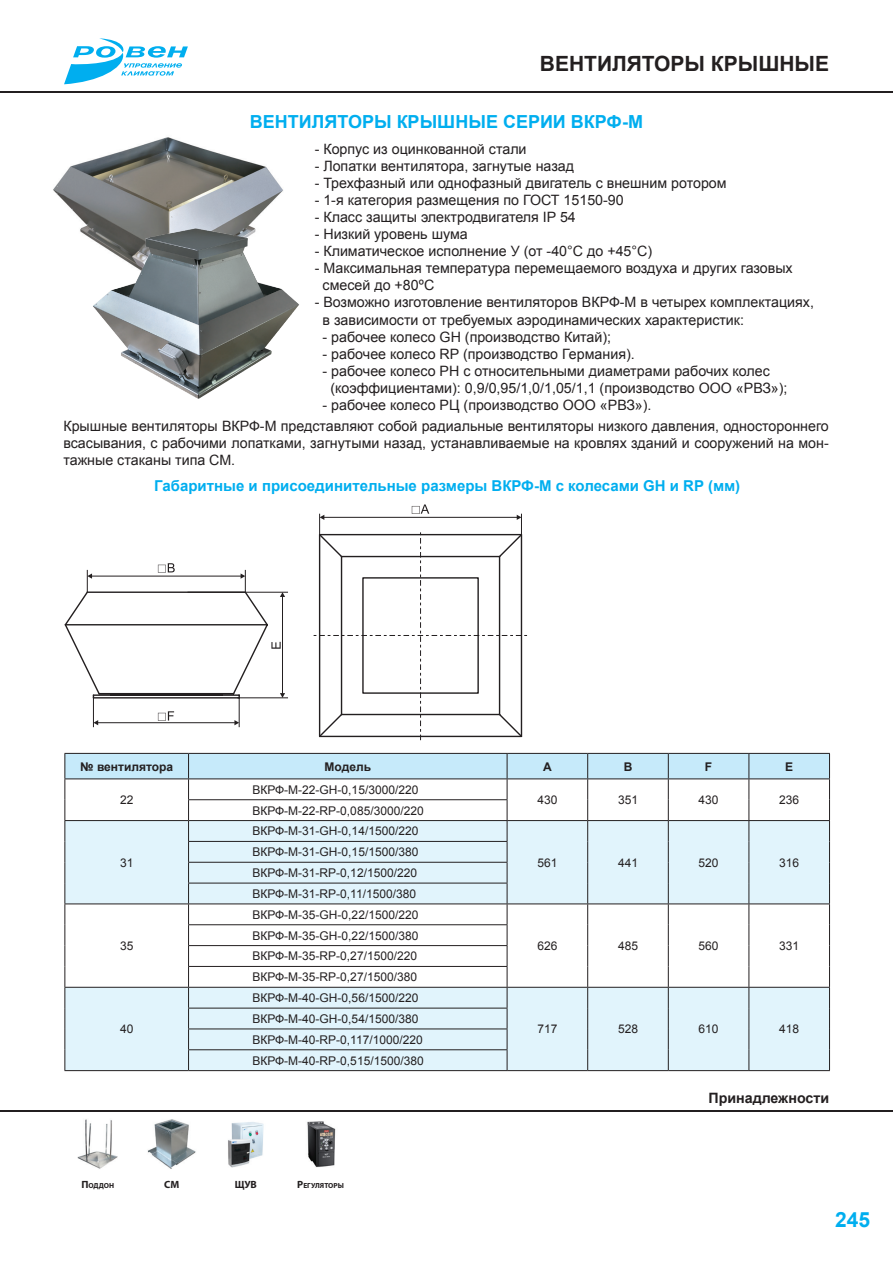
<style>
.page{position:relative;width:893px;height:1263px;background:#fff}
.page>*{position:absolute;margin:0;border:0;box-sizing:border-box;transform-origin:0 0}
.t1{font:700 21px "Arial";color:#231f20}
.t2{font:700 21px "Arial";color:#00aeef}
.t3{font:700 18px "Arial";color:#00aeef}
.t4{font:700 15px "Arial";color:#00aeef}
.t5{font:14.25px/17.1px "Arial";color:#231f20}
.t6{font:700 14.25px "Arial";color:#231f20}
.t7{font:12px/20.9px "Arial";color:#231f20;text-align:justify}
.t8{font:700 12px "Arial";color:#231f20}
.t9{font:700 10.5px "Myriad Pro";color:#231f20}
.t10{font:700 7.35px "Myriad Pro";color:#231f20}
.s1{font-size:10.5px}
</style>
<div class="page">
<hr style="left:0;top:92px;width:893px;height:1px;background:#231f20">
<svg style="left:64px;top:38px;width:124px;height:46px"></svg>
<img style="left:53px;top:137px;width:230px;height:102px">
<svg style="left:64px;top:565px;width:250px;height:163px"></svg>
<hr style="left:98px;top:722px;width:137px;height:1px;background:#231f20">
<svg style="left:158px;top:711px;width:16px;height:10px"></svg>
<svg style="left:93px;top:698px;width:5px;height:29px"></svg>
<svg style="left:234px;top:698px;width:6px;height:29px"></svg>
<hr style="left:92px;top:576px;width:149px;height:1px;background:#231f20">
<svg style="left:158px;top:563px;width:17px;height:10px"></svg>
<svg style="left:87px;top:570px;width:5px;height:22px"></svg>
<svg style="left:241px;top:570px;width:5px;height:22px"></svg>
<svg style="left:271px;top:642px;width:10px;height:7px"></svg>
<hr style="left:237px;top:697px;width:51px;height:1px;background:#231f20">
<hr style="left:282px;top:596px;width:1px;height:97px;background:#231f20">
<svg style="left:280px;top:693px;width:5px;height:5px"></svg>
<svg style="left:280px;top:593px;width:5px;height:4px"></svg>
<hr style="left:188px;top:592px;width:100px;height:1px;background:#231f20">
<svg style="left:314px;top:504px;width:213px;height:237px"></svg>
<img style="left:91px;top:222px;width:208px;height:177px">
<hr style="left:64px;top:1070px;width:125px;height:1px;background:#231f20">
<hr style="left:189px;top:1070px;width:318px;height:1px;background:#231f20">
<hr style="left:507px;top:1070px;width:81px;height:1px;background:#231f20">
<hr style="left:588px;top:1070px;width:80px;height:1px;background:#231f20">
<hr style="left:668px;top:1070px;width:81px;height:1px;background:#231f20">
<hr style="left:749px;top:1070px;width:81px;height:1px;background:#231f20">
<svg style="left:64px;top:753px;width:766px;height:317px"></svg>
<hr style="left:64px;top:778px;width:125px;height:1px;background:#231f20">
<hr style="left:189px;top:778px;width:318px;height:1px;background:#231f20">
<hr style="left:507px;top:778px;width:81px;height:1px;background:#231f20">
<hr style="left:588px;top:778px;width:80px;height:1px;background:#231f20">
<hr style="left:668px;top:778px;width:81px;height:1px;background:#231f20">
<hr style="left:749px;top:778px;width:81px;height:1px;background:#231f20">
<img style="left:78px;top:1119px;width:40px;height:50px">
<img style="left:147px;top:1119px;width:49px;height:50px">
<img style="left:228px;top:1122px;width:36px;height:46px">
<img style="left:307px;top:1121px;width:29px;height:47px">
<hr style="left:0;top:1110px;width:893px;height:1px;background:#231f20">
<h1 class="t1" style="left:540px;top:49px;width:291px">вентиляторы крышные</h1>
<p class="t3" style="left:250px;top:110px;width:395px">вентиляторы Крышные серии ВКРФ-М</p>
<p class="t5" style="left:315px;top:140px;width:213px">- Корпус из оцинкованной стали</p>
<p class="t5" style="left:315px;top:157px;width:261px">- Лопатки вентилятора, загнутые назад</p>
<p class="t5" style="left:315px;top:174px;width:413px">- Трехфазный или однофазный двигатель с внешним ротором</p>
<p class="t5" style="left:315px;top:191px;width:311px">- 1-я категория размещения по ГОСТ 15150-90</p>
<p class="t5" style="left:315px;top:208px;width:263px">- Класс защиты электродвигателя IP 54</p>
<p class="t5" style="left:315px;top:226px;width:155px">- Низкий уровень шума</p>
<p class="t5" style="left:315px;top:243px;width:339px">- Климатическое исполнение У (от -40°С до +45°С)</p>
<p class="t5" style="left:323px;top:260px;width:472px;text-indent:-8px">- Максимальная температура перемещаемого воздуха и других газовых смесей до +80ºС</p>
<p class="t5" style="left:323px;top:294px;width:493px;text-indent:-8px">- Возможно изготовление вентиляторов ВКРФ-М в четырех комплектациях, в зависимости от требуемых аэродинамических характеристик:</p>
<p class="t5" style="left:323px;top:328px;width:290px">- рабочее колесо GH (производство Китай);</p>
<p class="t5" style="left:323px;top:345px;width:314px">- рабочее колесо RP (производство Германия).</p>
<p class="t5" style="left:330px;top:362px;width:459px;text-indent:-8px">- рабочее колесо РН с относительными диаметрами рабочих колес (коэффициентами): 0,9/0,95/1,0/1,05/1,1 (производство ООО «РВЗ»);</p>
<p class="t5" style="left:323px;top:397px;width:330px">- рабочее колесо РЦ (производство ООО «РВЗ»).</p>
<p class="t5" style="left:63px;top:418px;width:767px;text-align:justify">Крышные вентиляторы ВКРФ-М представляют собой радиальные вентиляторы низкого давления, одностороннего всасывания, с рабочими лопатками, загнутыми назад, устанавливаемые на кровлях зданий и сооружений на мон&shy;тажные стаканы типа СМ.</p>
<p class="t4" style="left:154px;top:476px;width:587px">Габаритные и присоединительные размеры ВКРФ-М с колесами GH и RP (мм)</p>
<p class="t8" style="left:80px;top:758px;width:94px">№ вентилятора</p>
<p class="t8" style="left:325px;top:758px;width:48px">Модель</p>
<p class="t8" style="left:543px;top:758px;width:10px">A</p>
<p class="t8" style="left:624px;top:758px;width:10px">B</p>
<p class="t8" style="left:705px;top:758px;width:9px">F</p>
<p class="t8" style="left:785px;top:758px;width:10px">E</p>
<p class="t7" style="left:120px;top:789px;width:15px">22</p>
<p class="t7" style="left:252px;top:779px;width:168px">ВКРФ-М-22-GH-0,15/3000/220</p>
<p class="t7" style="left:537px;top:789px;width:22px">430</p>
<p class="t7" style="left:618px;top:789px;width:22px">351</p>
<p class="t7" style="left:699px;top:789px;width:22px">430</p>
<p class="t7" style="left:779px;top:789px;width:22px">236</p>
<p class="t7" style="left:252px;top:800px;width:173px">ВКРФ-М-22-RP-0,085/3000/220</p>
<p class="t7" style="left:120px;top:852px;width:15px">31</p>
<p class="t7" style="left:120px;top:935px;width:15px">35</p>
<p class="t7" style="left:120px;top:1019px;width:15px">40</p>
<p class="t7" style="left:252px;top:821px;width:168px">ВКРФ-М-31-GH-0,14/1500/220</p>
<p class="t7" style="left:252px;top:842px;width:168px">ВКРФ-М-31-GH-0,15/1500/380<br>ВКРФ-М-31-RP-0,12/1500/220<br>ВКРФ-М-31-RP-0,11/1500/380</p>
<p class="t7" style="left:252px;top:904px;width:168px">ВКРФ-М-35-GH-0,22/1500/220</p>
<p class="t7" style="left:252px;top:925px;width:168px">ВКРФ-М-35-GH-0,22/1500/380<br>ВКРФ-М-35-RP-0,27/1500/220<br>ВКРФ-М-35-RP-0,27/1500/380</p>
<p class="t7" style="left:252px;top:987px;width:168px">ВКРФ-М-40-GH-0,56/1500/220</p>
<p class="t7" style="left:252px;top:1008px;width:173px;text-align:left">ВКРФ-М-40-GH-0,54/1500/380<br>ВКРФ-М-40-RP-0,117/1000/220<br>ВКРФ-М-40-RP-0,515/1500/380</p>
<p class="t10" style="left:81px;top:1181px;width:34px"><span class="s1">П</span>оддон</p>
<p class="t9" style="left:164px;top:1178px;width:17px">СМ</p>
<p class="t9" style="left:235px;top:1177px;width:24px">ЩУВ</p>
<p class="t10" style="left:297px;top:1181px;width:48px"><span class="s1">Р</span>егуляторы</p>
<p class="t7" style="left:537px;top:852px;width:22px">561</p>
<p class="t7" style="left:618px;top:852px;width:22px">441</p>
<p class="t7" style="left:699px;top:852px;width:22px">520</p>
<p class="t7" style="left:779px;top:852px;width:22px">316</p>
<p class="t7" style="left:537px;top:935px;width:22px">626</p>
<p class="t7" style="left:618px;top:935px;width:22px">485</p>
<p class="t7" style="left:699px;top:935px;width:22px">560</p>
<p class="t7" style="left:779px;top:935px;width:22px">331</p>
<p class="t7" style="left:537px;top:1019px;width:22px">717</p>
<p class="t7" style="left:618px;top:1019px;width:22px">528</p>
<p class="t7" style="left:699px;top:1019px;width:22px">610</p>
<p class="t7" style="left:779px;top:1019px;width:22px">418</p>
<p class="t6" style="left:708px;top:1089px;width:122px">Принадлежности</p>
<h1 class="t2" style="left:835px;top:1206px;width:37px">245</h1>
</div>
